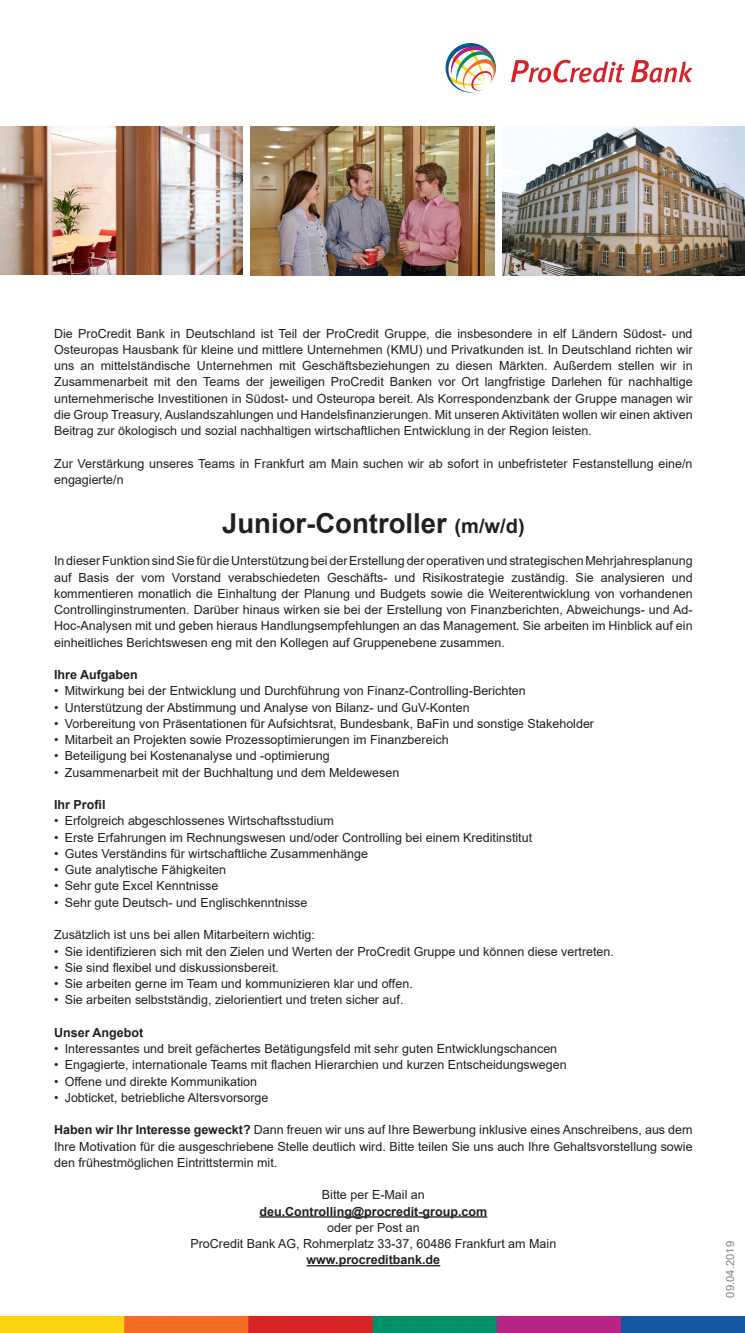
<style>
.page{position:relative;width:745px;height:1333px;background:#fff}
.page>*{position:absolute;margin:0;border:0;box-sizing:border-box;transform-origin:0 0}
.Headline{font:700 27.5px "Arial";color:#231f20}
.Copy{font:12.5px/16.2px "Arial";color:#231f20;text-align:justify}
.Bitte_per_E-Mail_an{font:12.5px "Arial";color:#231f20}
.Bitte_per_E-Mail_an-2{font:700 12.5px "Arial";color:#231f20}
.Copy-2{font:700 12.5px "Arial";color:#231f20}
.Datum{font:11.25px "Arial";color:#808285}
.s1{font-size:20px}
.s2{font-weight:700}
</style>
<div class="page">
<img style="left:0;top:1316px;width:744px;height:16px">
<hr style="left:259px;top:1216px;width:228px;height:1px;background:#231f20">
<hr style="left:306px;top:1264px;width:134px;height:2px;background:#231f20">
<svg style="left:445px;top:43px;width:51px;height:49px"></svg>
<svg style="left:511px;top:60px;width:113px;height:23px"></svg>
<svg style="left:631px;top:60px;width:60px;height:23px"></svg>
<img style="left:0;top:126px;width:242px;height:149px">
<img style="left:250px;top:126px;width:244px;height:149px">
<img style="left:502px;top:126px;width:242px;height:149px">
<p class="Copy" style="left:54px;top:325px;width:639px">Die ProCredit Bank in Deutschland ist Teil der ProCredit Gruppe, die insbesondere in elf Ländern Südost- und Osteuropas Hausbank für kleine und mittlere Unternehmen (KMU) und Privatkunden ist. In Deutschland richten wir uns an mittelständische Unternehmen mit Geschäftsbeziehungen zu diesen Märkten. Außerdem stellen wir in Zusammenarbeit mit den Teams der jeweiligen ProCredit Banken vor Ort langfristige Darlehen für nachhaltige unternehmerische Investitionen in Südost- und Osteuropa bereit. Als Korrespondenzbank der Gruppe managen wir die Group Treasury, Auslandszahlungen und Handelsfinanzierungen. Mit unseren Aktivitäten wollen wir einen aktiven Beitrag zur ökologisch und sozial nachhaltigen wirtschaftlichen Entwicklung in der Region leisten.</p>
<p class="Copy" style="left:54px;top:455px;width:639px">Zur Verstärkung unseres Teams in Frankfurt am Main suchen wir ab sofort in unbefristeter Festanstellung eine/n engagierte/n</p>
<p class="Headline" style="left:222px;top:503px;width:304px">Junior-Controller <span class="s1">(m/w/d)</span></p>
<p class="Copy" style="left:54px;top:552px;width:639px">In dieser Funktion sind Sie für die Unterstützung bei der Erstellung der operativen und strategischen Mehrjahresplanung auf Basis der vom Vorstand verabschiedeten Geschäfts- und Risikostrategie zuständig. Sie analysieren und kommentieren monatlich die Einhaltung der Planung und Budgets sowie die Weiterentwicklung von vorhandenen Controllinginstrumenten. Darüber hinaus wirken sie bei der Erstellung von Finanzberichten, Abweichungs- und Ad-Hoc-Analysen mit und geben hieraus Handlungsempfehlungen an das Management. Sie arbeiten im Hinblick auf ein einheitliches Berichtswesen eng mit den Kollegen auf Gruppenebene zusammen.</p>
<p class="Copy-2" style="left:54px;top:666px;width:85px">Ihre Aufgaben</p>
<p class="Copy" style="left:54px;top:682px;width:473px">• Mitwirkung bei der Entwicklung und Durchführung von Finanz-Controlling-Berichten</p>
<p class="Copy" style="left:54px;top:699px;width:417px">• Unterstützung der Abstimmung und Analyse von Bilanz- und GuV-Konten</p>
<p class="Copy" style="left:54px;top:715px;width:541px">• Vorbereitung von Präsentationen für Aufsichtsrat, Bundesbank, BaFin und sonstige Stakeholder</p>
<p class="Copy" style="left:54px;top:731px;width:396px">• Mitarbeit an Projekten sowie Prozessoptimierungen im Finanzbereich</p>
<p class="Copy" style="left:54px;top:747px;width:277px">• Beteiligung bei Kostenanalyse und -optimierung</p>
<p class="Copy" style="left:54px;top:764px;width:346px">• Zusammenarbeit mit der Buchhaltung und dem Meldewesen</p>
<p class="Copy-2" style="left:54px;top:796px;width:53px">Ihr Profil</p>
<p class="Copy" style="left:54px;top:812px;width:281px">• Erfolgreich abgeschlossenes Wirtschaftsstudium</p>
<p class="Copy" style="left:54px;top:829px;width:479px">• Erste Erfahrungen im Rechnungswesen und/oder Controlling bei einem Kreditinstitut</p>
<p class="Copy" style="left:54px;top:845px;width:315px">• Gutes Verständins für wirtschaftliche Zusammenhänge</p>
<p class="Copy" style="left:54px;top:861px;width:173px">• Gute analytische Fähigkeiten</p>
<p class="Copy" style="left:54px;top:877px;width:166px">• Sehr gute Excel Kenntnisse</p>
<p class="Copy" style="left:54px;top:894px;width:255px">• Sehr gute Deutsch- und Englischkenntnisse</p>
<p class="Copy" style="left:54px;top:926px;width:262px">Zusätzlich ist uns bei allen Mitarbeitern wichtig:</p>
<p class="Copy" style="left:54px;top:942px;width:561px">• Sie identifizieren sich mit den Zielen und Werten der ProCredit Gruppe und können diese vertreten.</p>
<p class="Copy" style="left:54px;top:959px;width:226px">• Sie sind flexibel und diskussionsbereit.</p>
<p class="Copy" style="left:54px;top:975px;width:360px">• Sie arbeiten gerne im Team und kommunizieren klar und offen.</p>
<p class="Copy" style="left:54px;top:991px;width:350px">• Sie arbeiten selbstständig, zielorientiert und treten sicher auf.</p>
<p class="Copy-2" style="left:54px;top:1023px;width:91px">Unser Angebot</p>
<p class="Copy" style="left:54px;top:1040px;width:504px">• Interessantes und breit gefächertes Betätigungsfeld mit sehr guten Entwicklungschancen</p>
<p class="Copy" style="left:54px;top:1056px;width:514px">• Engagierte, internationale Teams mit flachen Hierarchien und kurzen Entscheidungswegen</p>
<p class="Copy" style="left:54px;top:1072px;width:204px">• Offene und direkte Kommunikation</p>
<p class="Copy" style="left:54px;top:1089px;width:216px">• Jobticket, betriebliche Altersvorsorge</p>
<p class="Copy" style="left:54px;top:1121px;width:639px"><span class="s2">Haben wir Ihr Interesse geweckt?</span> Dann freuen wir uns auf Ihre Bewerbung inklusive eines Anschreibens, aus dem Ihre Motivation für die ausgeschriebene Stelle deutlich wird. Bitte teilen Sie uns auch Ihre Gehaltsvorstellung sowie den frühestmöglichen Eintrittstermin mit.</p>
<p class="Bitte_per_E-Mail_an" style="left:322px;top:1186px;width:104px">Bitte per E-Mail an</p>
<p class="Bitte_per_E-Mail_an-2" style="left:259px;top:1202px;width:229px">deu.Controlling@procredit-group.com</p>
<p class="Bitte_per_E-Mail_an" style="left:327px;top:1218px;width:94px">oder per Post an</p>
<p class="Bitte_per_E-Mail_an" style="left:190px;top:1235px;width:367px">ProCredit Bank AG, Rohmerplatz 33-37, 60486 Frankfurt am Main</p>
<p class="Bitte_per_E-Mail_an-2" style="left:306px;top:1251px;width:135px">www.procreditbank.de</p>
<p class="Datum" style="left:721px;top:1297px;width:58px;rotate:-90deg">09.04.2019</p>
</div>
